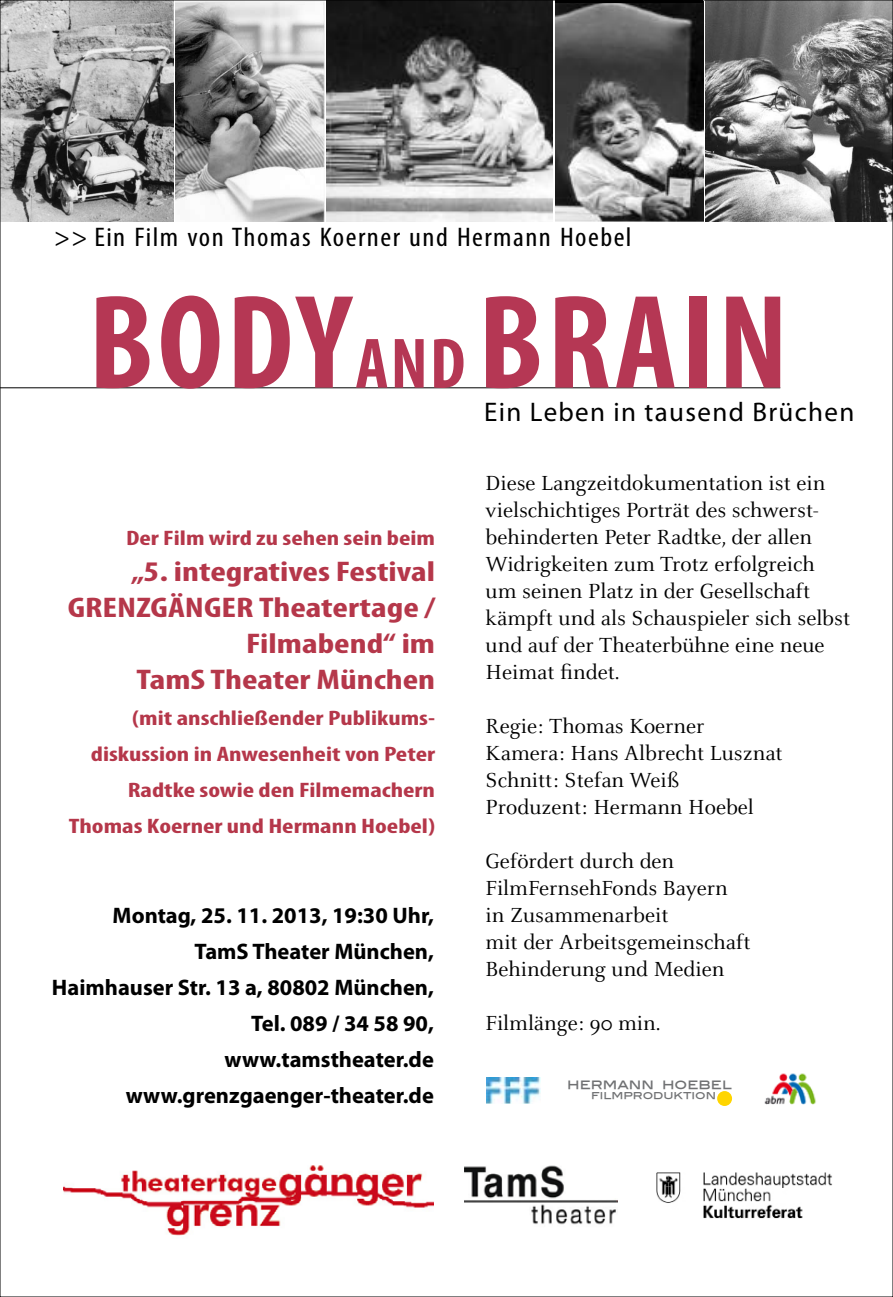
<style>
.page{position:relative;width:893px;height:1297px;background:#fff}
.page>*{position:absolute;margin:0;border:0;box-sizing:border-box;transform-origin:0 0}
.t1{font:700 condensed 135px "Myriad Pro";letter-spacing:.03em;color:#b53754}
.t2{font:700 condensed 28.5px/36px "Myriad Pro";color:#b5374a;text-align:right;scale:1.3 1}
.t3{font:condensed 27px "Myriad Pro";letter-spacing:.05em;color:#000}
.t4{font:27px "Myriad Pro";letter-spacing:.05em;color:#000}
.t5{font:22.5px/27px "Celeste";color:#000}
.t6{font:700 22.5px/36px "Myriad Pro";color:#000;text-align:right}
.t7{font:700 condensed 21px/36px "Myriad Pro";color:#b5374a;text-align:right;scale:1.3 1}
.t8{font:13.5px "Blair Md ITCTT Medium";color:#707173}
.t9{font:11.1px "Blair Md ITCTT Medium";color:#707173}
.s1{font-size:72px}
</style>
<div class="page">
<img style="left:176px;top:2px;width:148px;height:219px">
<img style="left:2px;top:2px;width:171px;height:219px">
<img style="left:327px;top:2px;width:226px;height:219px">
<img style="left:706px;top:2px;width:185px;height:219px">
<img style="left:555px;top:3px;width:148px;height:218px">
<hr style="left:0;top:387px;width:780px;height:1px;background:#000">
<img style="left:486px;top:1077px;width:55px;height:26px">
<div style="left:717px;top:1091px;width:15px;height:15px;background:#ffd500;border-radius:50%"></div>
<img style="left:764px;top:1073px;width:52px;height:32px">
<hr style="left:555px;top:0;width:148px;height:3px;background:#000">
<img style="left:64px;top:1165px;width:370px;height:71px">
<img style="left:656px;top:1173px;width:176px;height:45px">
<img style="left:465px;top:1165px;width:153px;height:60px">
<p class="t3" style="left:54px;top:220px;width:579px">&gt;&gt; Ein Film von Thomas Koerner und Hermann Hoebel</p>
<h1 class="t1" style="left:89px;top:258px;width:701px">BODY<span class="s1">AND</span> BRAIN</h1>
<p class="t7" style="left:126px;top:519px;width:239px">Der Film wird zu sehen sein beim</p>
<p class="t2" style="left:68px;top:552px;width:284px">„5. integratives Festival<br>GRENZGÄNGER Theatertage /<br>Filmabend“ im<br>TamS Theater München</p>
<p class="t7" style="left:69px;top:699px;width:283px">(mit anschließender Publikums&shy;diskussion in Anwesenheit von Peter Radtke sowie den Filmemachern Thomas Koerner und Hermann Hoebel)</p>
<p class="t6" style="left:52px;top:896px;width:383px">Montag, 25. 11. 2013, 19:30 Uhr,<br>TamS Theater München,<br>Haimhauser Str. 13 a, 80802 München,<br>Tel. 089 / 34 58 90, www.tamstheater.de www.grenzgaenger-theater.de</p>
<p class="t4" style="left:484px;top:395px;width:372px">Ein Leben in tausend Brüchen</p>
<p class="t5" style="left:486px;top:470px;width:366px">Diese Langzeitdokumentation ist ein vielschichtiges Porträt des schwerst&shy;behinderten Peter Radtke, der allen Widrigkeiten zum Trotz erfolgreich um seinen Platz in der Gesellschaft kämpft und als Schauspieler sich selbst und auf der Theaterbühne eine neue Heimat findet.</p>
<p class="t5" style="left:486px;top:713px;width:298px">Regie: Thomas Koerner<br>Kamera: Hans Albrecht Lusznat<br>Schnitt: Stefan Weiß<br>Produzent: Hermann Hoebel</p>
<p class="t5" style="left:486px;top:848px;width:266px">Gefördert durch den<br>FilmFernsehFonds Bayern in Zusammenarbeit<br>mit der Arbeitsgemeinschaft<br>Behinderung und Medien</p>
<p class="t5" style="left:486px;top:1010px;width:176px">Filmlänge: 90 min.</p>
<p class="t8" style="left:567px;top:1073px;width:166px">HERMANN HOEBEL</p>
<p class="t9" style="left:591px;top:1086px;width:127px">FILMPRODUKTION</p>
</div>
